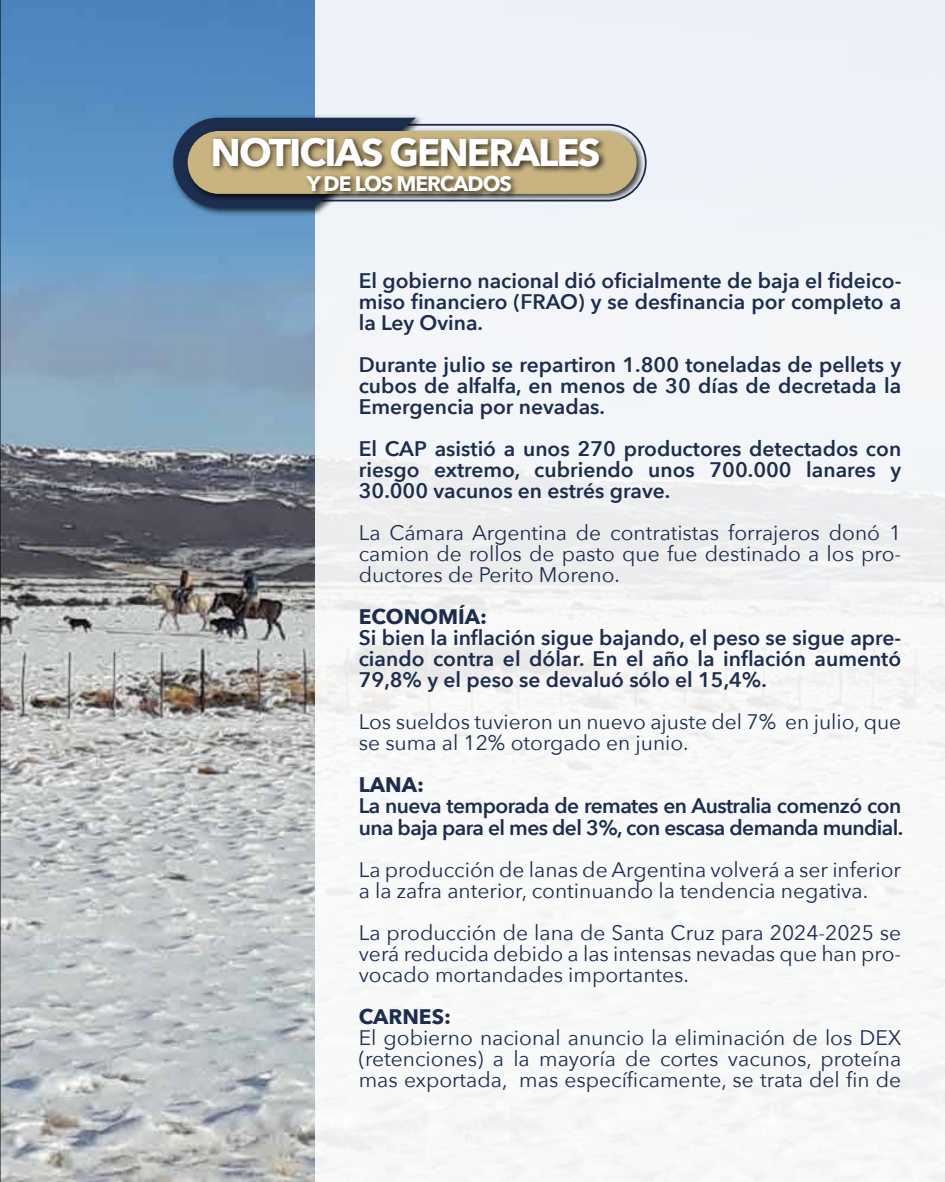
<style>
.page{position:relative;width:945px;height:1182px;background:#fff}
.page>*{position:absolute;margin:0;border:0;box-sizing:border-box;transform-origin:0 0}
.t1{font:700 38.5px "Avenir Next";letter-spacing:-.055em;color:#fff}
.t2{font:21px/21px "Avenir Next";color:#1c2d4d;text-align:justify}
.t3{font:600 21px/21px "Avenir Next";color:#1c2d4d;text-align:justify}
.t4{font:600 21px/21px "Avenir Next";letter-spacing:-.03em;color:#1c2d4d}
.t5{font:700 21px "Avenir Next";color:#1c2d4d}
.t6{font:700 21px "Avenir Next";letter-spacing:-.055em;color:#fff}
</style>
<div class="page">
<img style="left:1px;top:0;width:314px;height:1181px">
<hr style="left:0;top:0;width:1px;height:1181px;background:#6a86b8">
<img style="left:0;top:140px;width:16px;height:217px">
<div style="left:315px;top:0;width:630px;height:1181px;background:#f3f6f8"></div>
<img style="left:168px;top:112px;width:259px;height:107px">
<svg style="left:173px;top:118px;width:243px;height:89px;background:#2c476b"></svg>
<img style="left:182px;top:125px;width:465px;height:80px">
<div style="left:188px;top:131px;width:449px;height:63px;background:#c9b481;border-radius:31px"></div>
<img style="left:205px;top:127px;width:415px;height:86px">
<h1 class="t1" style="left:211px;top:119px;width:392px">NOTICIAS GENERALES</h1>
<p class="t6" style="left:307px;top:166px;width:207px">Y DE LOS MERCADOS</p>
<p class="t3" style="left:359px;top:270px;width:544px">El gobierno nacional dió oficialmente de baja el fideico&shy;miso financiero (FRAO) y se desfinancia por completo a la Ley Ovina.</p>
<p class="t3" style="left:359px;top:354px;width:544px">Durante julio se repartiron 1.800 toneladas de pellets y cubos de alfalfa, en menos de 30 días de decretada la Emergencia por nevadas.</p>
<p class="t3" style="left:359px;top:438px;width:544px">El CAP asistió a unos 270 productores detectados con riesgo extremo, cubriendo unos 700.000 lanares y 30.000 vacunos en estrés grave.</p>
<p class="t2" style="left:359px;top:521px;width:544px">La Cámara Argentina de contratistas forrajeros donó 1 camion de rollos de pasto que fue destinado a los pro&shy;ductores de Perito Moreno.</p>
<p class="t5" style="left:359px;top:598px;width:130px">ECONOMÍA:</p>
<p class="t3" style="left:359px;top:627px;width:544px">Si bien la inflación sigue bajando, el peso se sigue apre&shy;ciando contra el dólar. En el año la inflación aumentó 79,8% y el peso se devaluó sólo el 15,4%.</p>
<p class="t2" style="left:359px;top:710px;width:544px">Los sueldos tuvieron un nuevo ajuste del 7% en julio, que se suma al 12% otorgado en junio.</p>
<p class="t5" style="left:359px;top:766px;width:67px">LANA:</p>
<p class="t4" style="left:359px;top:795px;width:546px">La nueva temporada de remates en Australia comenzó con una baja para el mes del 3%, con escasa demanda mundial.</p>
<p class="t2" style="left:359px;top:857px;width:544px">La producción de lanas de Argentina volverá a ser inferior a la zafra anterior, continuando la tendencia negativa.</p>
<p class="t2" style="left:359px;top:920px;width:544px">La producción de lana de Santa Cruz para 2024-2025 se verá reducida debido a las intensas nevadas que han pro&shy;vocado mortandades importantes.</p>
<p class="t5" style="left:359px;top:997px;width:94px">CARNES:</p>
<p class="t2" style="left:359px;top:1025px;width:544px">El gobierno nacional anuncio la eliminación de los DEX (retenciones) a la mayoría de cortes vacunos, proteína mas exportada, mas específicamente, se trata del fin de</p>
</div>
